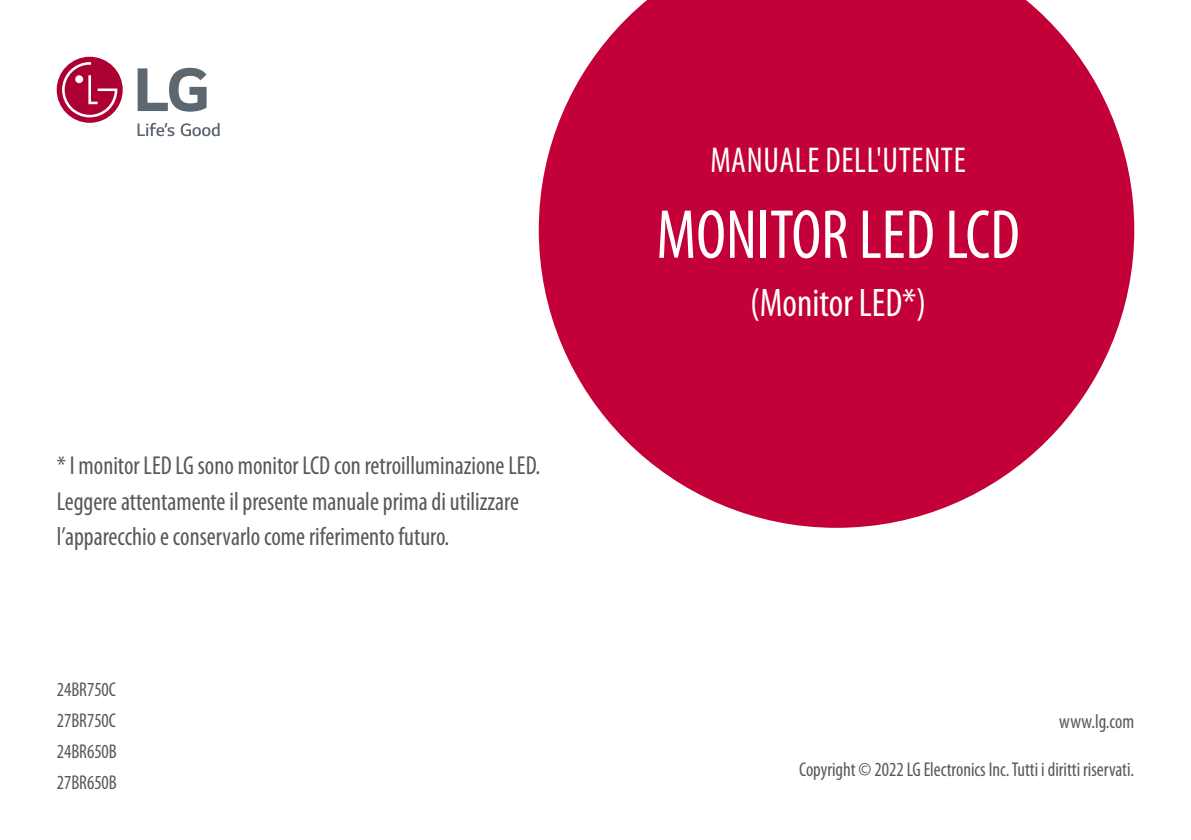
<style>
.page{position:relative;width:1191px;height:840px;background:#fff}
.page>*{position:absolute;margin:0;border:0;box-sizing:border-box;transform-origin:0 0}
.t1{font:condensed 70px "Myriad Pro";color:#fff;scale:.95 1}
.t2{font:condensed 40px "Myriad Pro";color:#fff;scale:.95 1}
.t3{font:condensed 36px "Myriad Pro";letter-spacing:.02em;color:#fff;scale:.95 1}
.t4{font:condensed 26px/36.8px "Myriad Pro";color:#595757;scale:.95 1}
.t5{font:condensed 20px/30.8px "Myriad Pro";color:#595757;text-align:justify;scale:.95 1}
</style>
<div class="page">
<svg style="left:539px;top:0;width:595px;height:527px;fill:#c30037"></svg>
<div style="left:57px;top:57px;width:66px;height:66px;background:#ac0032;border-radius:50%"></div>
<svg style="left:62px;top:62px;width:55px;height:55px"></svg>
<svg style="left:137px;top:123px;width:37px;height:13px"></svg>
<svg style="left:181px;top:123px;width:39px;height:13px"></svg>
<svg style="left:138px;top:68px;width:69px;height:44px"></svg>
<p class="t4" style="left:57px;top:446px;width:510px">* I monitor LED LG sono monitor LCD con retroilluminazione LED.<br>Leggere attentamente il presente manuale prima di utilizzare</p>
<p class="t4" style="left:57px;top:517px;width:415px">l’apparecchio e conservarlo come riferimento futuro.</p>
<p class="t5" style="left:57px;top:673px;width:65px">24BR750C 27BR750C 24BR650B 27BR650B</p>
<h3 class="t3" style="left:710px;top:138px;width:267px">Manuale dell'utente</h3>
<h1 class="t1" style="left:656px;top:192px;width:384px">MONITOR LED LCD</h1>
<h2 class="t2" style="left:750px;top:278px;width:187px">(Monitor LED*)</h2>
<p class="t5" style="left:1059px;top:705px;width:81px">www.lg.com</p>
<p class="t5" style="left:799px;top:753px;width:354px">Copyright © 2022 LG Electronics Inc. Tutti i diritti riservati.</p>
</div>
